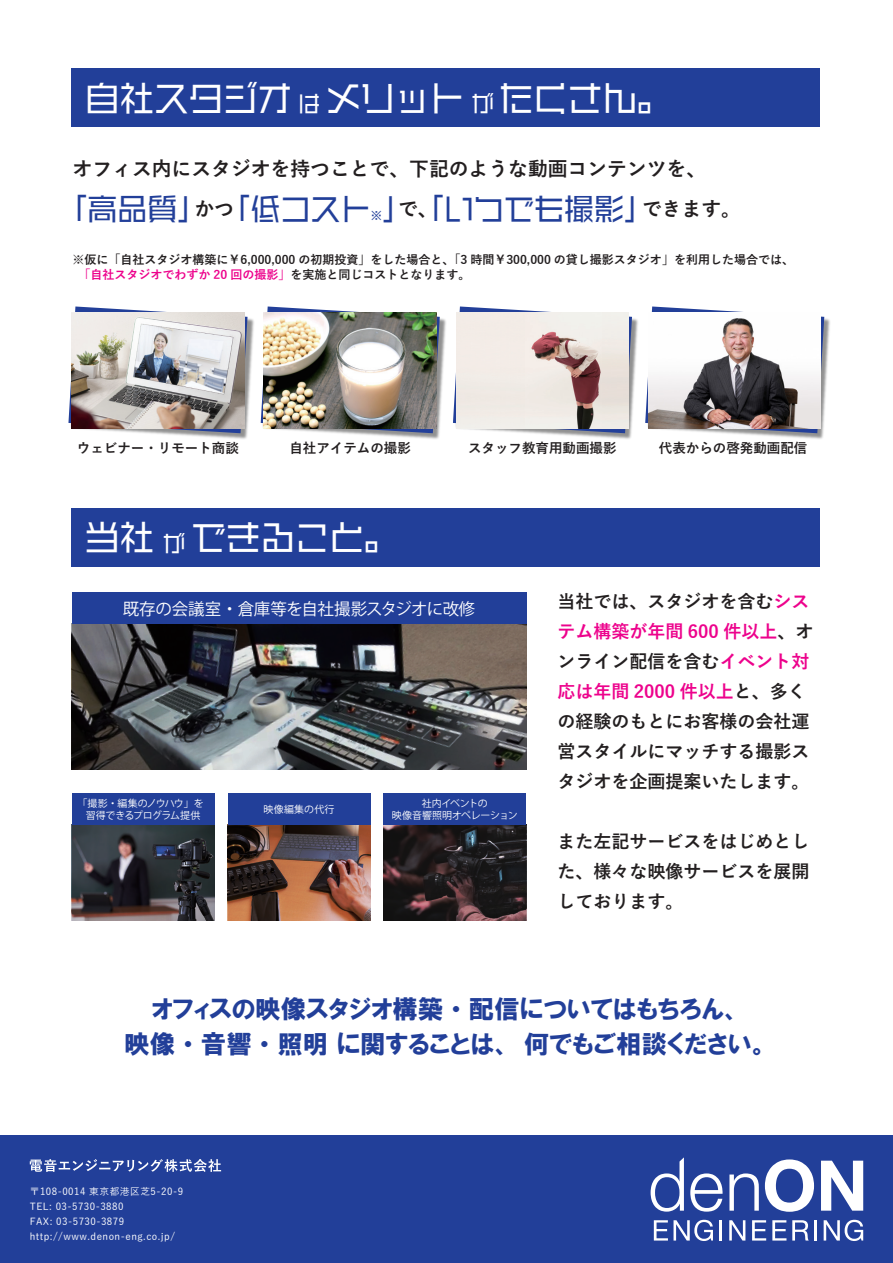
<style>
.page{position:relative;width:893px;height:1263px;background:#fff}
.page>*{position:absolute;margin:0;border:0;box-sizing:border-box;transform-origin:0 0}
.t1{font:34.5px "VDL Line G Regular";color:#fff}
.t2{font:30px "VDL Line G Regular";color:#223f99}
.t3{font:25.5px/34.5px "HGP Soei Kakugothic UB";color:#223f99;text-align:center}
.t4{font:700 19.8px "Yu Gothic";color:#231f20}
.t5{font:700 18px/30px "Yu Gothic";color:#231f20}
.t6{font:16.5px "Koz Go Pr 6 N";letter-spacing:-.03em;color:#fff}
.t7{font:700 13.5px "Yu Gothic";color:#231f20}
.t8{font:700 12px/15px "Yu Gothic";color:#231f20}
.t9{font:12px "VDL Line G Regular";color:#223f99}
.t10{font:9.9px/12px "Koz Go Pr 6 N";letter-spacing:-.035em;color:#fff;text-align:center}
.t11{font:9.9px/12px "Koz Go Pr 6 N";letter-spacing:-.01em;color:#fff;text-align:center}
.t12{font:9.9px "Koz Go Pr 6 N";letter-spacing:.02em;color:#fff}
.t13{font:500 9.75px/15px "Yu Gothic";letter-spacing:.05em;color:#fff}
.s1{font-size:22.5px}
.s2{font-family:"Yu Gothic";font-weight:700;font-size:19.8px;color:#231f20}
.s3{font-family:"VDL Line G Regular";font-weight:400;font-size:30px;color:#223f99}
.s4{color:#ed028c}
</style>
<div class="page">
<img style="left:341px;top:318px;width:105px;height:121px">
<svg style="left:261px;top:306px;width:179px;height:127px"></svg>
<img style="left:149px;top:318px;width:105px;height:121px">
<svg style="left:68px;top:306px;width:180px;height:127px"></svg>
<div style="left:0;top:1135px;width:893px;height:128px;background:#223f99"></div>
<svg style="left:654px;top:1220px;width:59px;height:21px"></svg>
<hr style="left:720px;top:1220px;width:2px;height:20px;background:#fff">
<svg style="left:729px;top:1220px;width:16px;height:20px"></svg>
<hr style="left:814px;top:1220px;width:3px;height:20px;background:#fff">
<svg style="left:824px;top:1220px;width:39px;height:21px"></svg>
<svg style="left:752px;top:1220px;width:14px;height:20px"></svg>
<svg style="left:772px;top:1220px;width:14px;height:20px"></svg>
<svg style="left:792px;top:1220px;width:17px;height:20px"></svg>
<svg style="left:651px;top:1157px;width:33px;height:54px"></svg>
<svg style="left:690px;top:1173px;width:33px;height:38px"></svg>
<svg style="left:729px;top:1173px;width:30px;height:38px"></svg>
<svg style="left:765px;top:1159px;width:49px;height:53px"></svg>
<svg style="left:821px;top:1161px;width:42px;height:50px"></svg>
<svg style="left:30px;top:1159px;width:191px;height:13px"></svg>
<img style="left:72px;top:312px;width:172px;height:117px">
<div style="left:72px;top:69px;width:748px;height:58px;background:#223f99"></div>
<img style="left:264px;top:312px;width:172px;height:117px">
<img style="left:533px;top:318px;width:105px;height:121px">
<svg style="left:453px;top:306px;width:179px;height:127px"></svg>
<img style="left:725px;top:316px;width:105px;height:123px">
<svg style="left:645px;top:306px;width:179px;height:127px"></svg>
<img style="left:648px;top:312px;width:173px;height:117px">
<img style="left:72px;top:624px;width:454px;height:146px">
<svg style="left:383px;top:824px;width:143px;height:97px;background:#2a2225"></svg>
<svg style="left:72px;top:824px;width:142px;height:97px;background:#39383e"></svg>
<img style="left:228px;top:824px;width:142px;height:97px">
<div style="left:72px;top:508px;width:748px;height:59px;background:#223f99"></div>
<div style="left:72px;top:592px;width:454px;height:32px;background:#223f99"></div>
<div style="left:72px;top:793px;width:142px;height:31px;background:#223f99"></div>
<div style="left:228px;top:793px;width:142px;height:31px;background:#223f99"></div>
<div style="left:383px;top:793px;width:143px;height:31px;background:#223f99"></div>
<img style="left:456px;top:312px;width:173px;height:117px">
<h1 class="t1" style="left:85px;top:74px;width:588px">自社スタジオ<span class="s1">は</span>メリット<span class="s1">が</span>たくさん。</h1>
<p class="t4" style="left:73px;top:158px;width:635px">オフィス内にスタジオを持つことで、下記のような動画コンテンツを、</p>
<h2 class="t2" style="left:58px;top:188px;width:568px">「高品質」<span class="s2">かつ</span>「低コスト」<span class="s2">で</span>「いつでも撮影</h2>
<p class="t4" style="left:624px;top:197px;width:118px"><span class="s3">」</span>できます。</p>
<p class="t8" style="left:79px;top:253px;width:717px;text-indent:-6px">※仮に「自社スタジオ構築に￥6,000,000 の初期投資」をした場合と、「3 時間￥300,000 の貸し撮影スタジオ」を利用した場合では、<span class="s4">「自社スタジオでわずか 20 回の撮影」</span>を実施と同じコストとなります。</p>
<p class="t9" style="left:371px;top:208px;width:13px">※</p>
<p class="t4" style="left:418px;top:197px;width:21px">、</p>
<p class="t7" style="left:77px;top:440px;width:163px">ウェビナー・リモート商談</p>
<p class="t7" style="left:289px;top:440px;width:123px">自社アイテムの撮影</p>
<p class="t7" style="left:468px;top:440px;width:150px">スタッフ教育用動画撮影</p>
<p class="t7" style="left:659px;top:440px;width:150px">代表からの啓発動画配信</p>
<h1 class="t1" style="left:85px;top:514px;width:315px">当社<span class="s1">が</span>できること。</h1>
<p class="t6" style="left:123px;top:599px;width:354px">既存の会議室・倉庫等を自社撮影スタジオに改修</p>
<p class="t10" style="left:78px;top:798px;width:128px">「撮影・編集のノウハウ」を習得できるプログラム提供</p>
<p class="t12" style="left:264px;top:803px;width:72px">映像編集の代行</p>
<p class="t11" style="left:392px;top:798px;width:127px">社内イベントの<br>映像音響照明オペレーション</p>
<p class="t5" style="left:557px;top:587px;width:257px">当社では、スタジオを含む<span class="s4">システム構築が年間 600 件以上</span>、オンライン配信を含む<span class="s4">イベント対応は年間 2000 件以上</span>と、多くの経験のもとにお客様の会社運営スタイルにマッチする撮影スタジオを企画提案いたします。</p>
<p class="t5" style="left:557px;top:827px;width:253px;text-align:justify">また左記サービスをはじめとした、様々な映像サービスを展開しております。</p>
<h3 class="t3" style="left:124px;top:992px;width:646px">オフィスの映像スタジオ構築・配信についてはもちろん、<br>映像・音響・照明 に関することは、何でもご相談ください。</h3>
<p class="t13" style="left:30px;top:1183px;width:155px">〒108-0014 東京都港区芝5-20-9<br>TEL: 03-5730-3880<br>FAX: 03-5730-3879 http://www.denon-eng.co.jp/</p>
</div>
